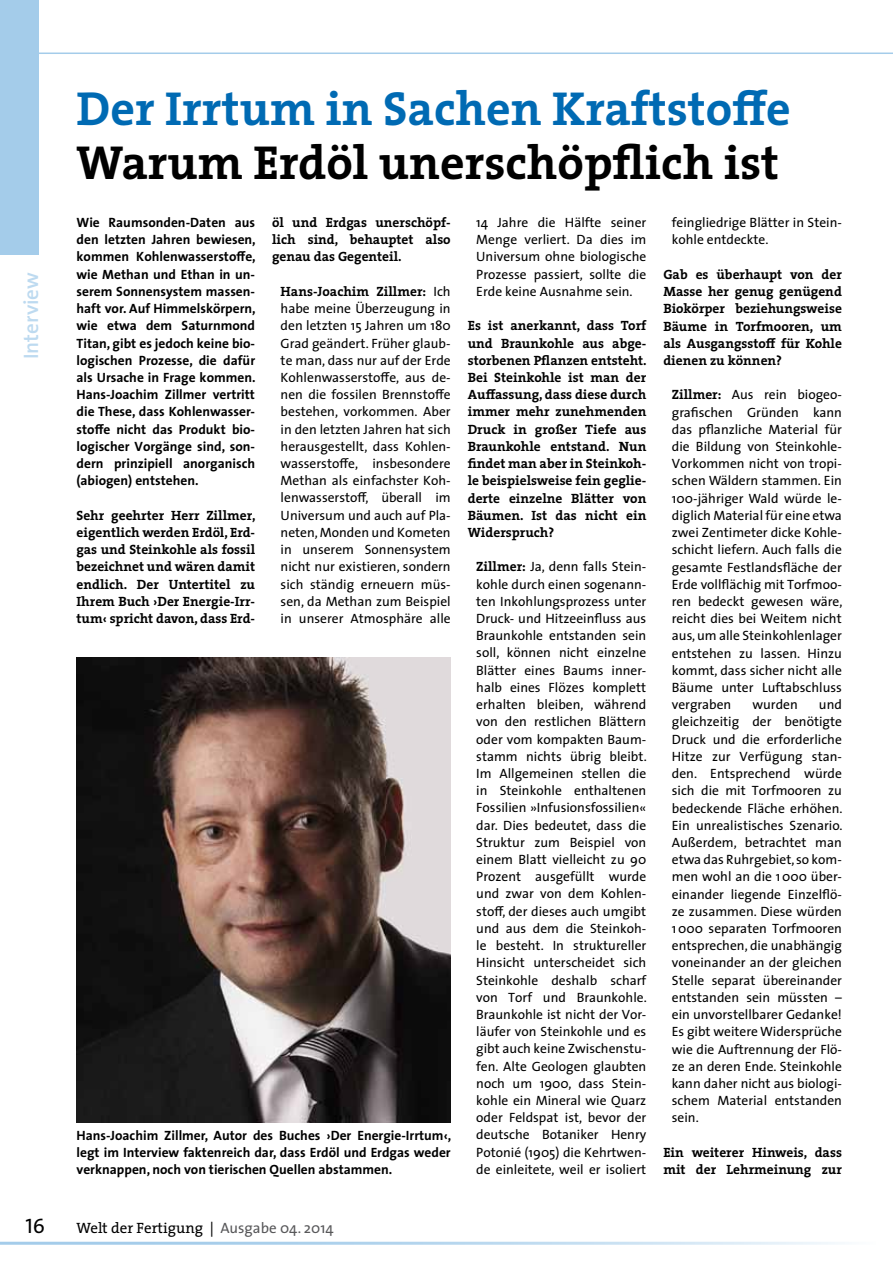
<style>
.page{position:relative;width:893px;height:1263px;background:#fff}
.page>*{position:absolute;margin:0;border:0;box-sizing:border-box;transform-origin:0 0}
.t1{font:700 48px "The Serif";color:#006ab3}
.t2{font:700 48px "The Serif";color:#000}
.t3{font:600 21px "The Sans";color:#bddaf0}
.t4{font:21px "The Sans Regular Caps";color:#000}
.t5{font:15px "The Serif";color:#000}
.t6{font:13.5px/17.2px "The Sans";color:#000;text-align:justify}
.t7{font:700 13.5px/17.2px "The Serif";color:#000;text-align:justify}
.t8{font:700 13.5px/17.2px "The Sans";color:#000;text-align:justify}
.s1{font-family:"The Sans";font-weight:400}
.s2{font-family:"The Serif";font-weight:700}
.s3{font-family:"The Sans"}
.s4{font-family:"The Sans";color:#58585a}
</style>
<div class="page">
<div style="left:0;top:0;width:38px;height:255px;background:#a4ccea"></div>
<hr style="left:38px;top:53px;width:855px;height:1px;background:#a4ccea">
<hr style="left:0;top:1242px;width:876px;height:3px;background:#a4ccea">
<img style="left:77px;top:657px;width:374px;height:465px">
<h2 class="t3" style="left:14px;top:359px;width:88px;rotate:-90deg">Interview</h2>
<h1 class="t1" style="left:77px;top:69px;width:716px">Der Irrtum in Sachen Kraftstoffe</h1>
<h1 class="t2" style="left:77px;top:123px;width:704px">Warum Erdöl unerschöpflich ist</h1>
<p class="t7" style="left:272px;top:213px;width:180px">öl und Erdgas unerschöpf&shy;lich sind, behauptet also genau das Gegenteil.</p>
<p class="t7" style="left:281px;top:282px;width:172px">Hans-Joachim Zillmer: <span class="s1">Ich</span></p>
<p class="t6" style="left:281px;top:299px;width:172px">habe meine Überzeugung in den letzten 15 Jahren um 180<br>Grad geändert. Früher glaub&shy;te man, dass nur auf der Erde Kohlenwasserstoffe, aus de&shy;nen die fossilen Brennstoffe bestehen, vorkommen. Aber in den letzten Jahren hat sich herausgestellt, dass Kohlen&shy;wasserstoffe, insbesondere Methan als einfachster Koh&shy;lenwasserstoff, überall im Universum und auch auf Pla&shy;neten, Monden und Kometen in unserem Sonnensystem nicht nur existieren, sondern sich ständig erneuern müs&shy;sen, da Methan zum Beispiel in unserer Atmosphäre alle</p>
<p class="t6" style="left:476px;top:213px;width:172px">14 Jahre die Hälfte seiner Menge verliert. Da dies im Universum ohne biologische Prozesse passiert, sollte die Erde keine Ausnahme sein.</p>
<p class="t7" style="left:468px;top:317px;width:180px">Es ist anerkannt, dass Torf und Braunkohle aus abge&shy;storbenen Pflanzen entsteht.<br>Bei Steinkohle ist man der Auffassung, dass diese durch immer mehr zunehmenden Druck in großer Tiefe aus Braunkohle entstand. Nun findet man aber in Steinkoh&shy;le beispielsweise fein geglie&shy;derte einzelne Blätter von Bäumen. Ist das nicht ein Widerspruch?</p>
<p class="t6" style="left:476px;top:558px;width:172px"><span class="s2">Zillmer:</span> Ja, denn falls Stein&shy;kohle durch einen sogenann&shy;ten Inkohlungsprozess unter Druck- und Hitzeeinfluss aus Braunkohle entstanden sein soll, können nicht einzelne Blätter eines Baums inner&shy;halb eines Flözes komplett erhalten bleiben, während von den restlichen Blättern oder vom kompakten Baum&shy;stamm nichts übrig bleibt.<br>Im Allgemeinen stellen die in Steinkohle enthaltenen Fossilien »Infusionsfossilien« dar. Dies bedeutet, dass die Struktur zum Beispiel von einem Blatt vielleicht zu 90<br>Prozent ausgefüllt wurde und zwar von dem Kohlen&shy;stoff, der dieses auch umgibt und aus dem die Steinkoh&shy;le besteht. In struktureller Hinsicht unterscheidet sich Steinkohle deshalb scharf von Torf und Braunkohle.<br>Braunkohle ist nicht der Vor&shy;läufer von Steinkohle und es gibt auch keine Zwischenstu&shy;fen. Alte Geologen glaubten noch um 1900, dass Stein&shy;kohle ein Mineral wie Quarz oder Feldspat ist, bevor der deutsche Botaniker Henry Potonié (1905) die Kehrtwen&shy;de einleitete, weil er isoliert</p>
<p class="t8" style="left:77px;top:213px;width:181px">Wie Raumsonden-Daten aus den letzten Jahren bewiesen, kommen Kohlenwasserstoffe, wie Methan und Ethan in un&shy;serem Sonnensystem massen&shy;haft vor. Auf Himmelskörpern, wie etwa dem Saturnmond Titan, gibt es jedoch keine bio&shy;logischen Prozesse, die dafür als Ursache in Frage kommen.<br>Hans-Joachim Zillmer vertritt die These, dass Kohlenwasser&shy;stoffe nicht das Produkt bio&shy;logischer Vorgänge sind, son&shy;dern prinzipiell anorganisch (abiogen) entstehen.</p>
<p class="t7" style="left:77px;top:506px;width:181px">Sehr geehrter Herr Zillmer, eigentlich werden Erdöl, Erd&shy;gas und Steinkohle als fossil bezeichnet und wären damit endlich. Der Untertitel zu Ihrem Buch ›Der Energie-Irr&shy;tum‹ spricht davon, dass Erd-</p>
<p class="t6" style="left:672px;top:214px;width:172px">feingliedrige Blätter in Stein&shy;kohle entdeckte.</p>
<p class="t7" style="left:663px;top:265px;width:180px">Gab es überhaupt von der Masse her genug genügend Biokörper beziehungsweise Bäume in Torfmooren, um als Ausgangsstoff für Kohle dienen zu können?</p>
<p class="t6" style="left:672px;top:386px;width:172px"><span class="s2">Zillmer:</span> Aus rein biogeo&shy;grafischen Gründen kann das pflanzliche Material für die Bildung von Steinkohle-Vorkommen nicht von tropi&shy;schen Wäldern stammen. Ein 100-jähriger Wald würde le&shy;diglich Material für eine etwa zwei Zentimeter dicke Kohle&shy;schicht liefern. Auch falls die gesamte Festlandsfläche der Erde vollflächig mit Torfmoo&shy;ren bedeckt gewesen wäre, reicht dies bei Weitem nicht aus, um alle Steinkohlenlager entstehen zu lassen. Hinzu kommt, dass sicher nicht alle Bäume unter Luftabschluss vergraben</p>
<p class="t6" style="left:672px;top:696px;width:172px;text-indent:147px">und gleichzeitig der benötigte Druck und die erforderliche Hitze zur Verfügung stan&shy;den. Entsprechend würde sich die mit Torfmooren zu bedeckende Fläche erhöhen.<br>Ein unrealistisches Szenario.<br>Außerdem, betrachtet man etwa das Ruhrgebiet, so kom&shy;men wohl an die 1000 über&shy;einander liegende Einzelflö&shy;ze zusammen. Diese würden 1000 separaten Torfmooren entsprechen, die unabhängig voneinander an der gleichen Stelle separat übereinander entstanden sein müssten – ein unvorstellbarer Gedanke!<br>Es gibt weitere Widersprüche wie die Auftrennung der Flö&shy;ze an deren Ende. Steinkohle kann daher nicht aus biologi&shy;schem Material entstanden sein.</p>
<p class="t7" style="left:663px;top:1143px;width:180px">Ein weiterer Hinweis, dass mit der Lehrmeinung zur</p>
<p class="t6" style="left:752px;top:696px;width:47px">wurden</p>
<p class="t8" style="left:77px;top:1126px;width:376px">Hans-Joachim Zillmer, Autor des Buches ›Der Energie-Irrtum‹, legt im Interview faktenreich dar, dass Erdöl und Erdgas weder verknappen, noch von tierischen Quellen abstammen.</p>
<h2 class="t4" style="left:26px;top:1214px;width:21px">16</h2>
<p class="t5" style="left:77px;top:1216px;width:259px">Welt der Fertigung <span class="s3">|</span> <span class="s4">Ausgabe 04. 2014</span></p>
</div>
